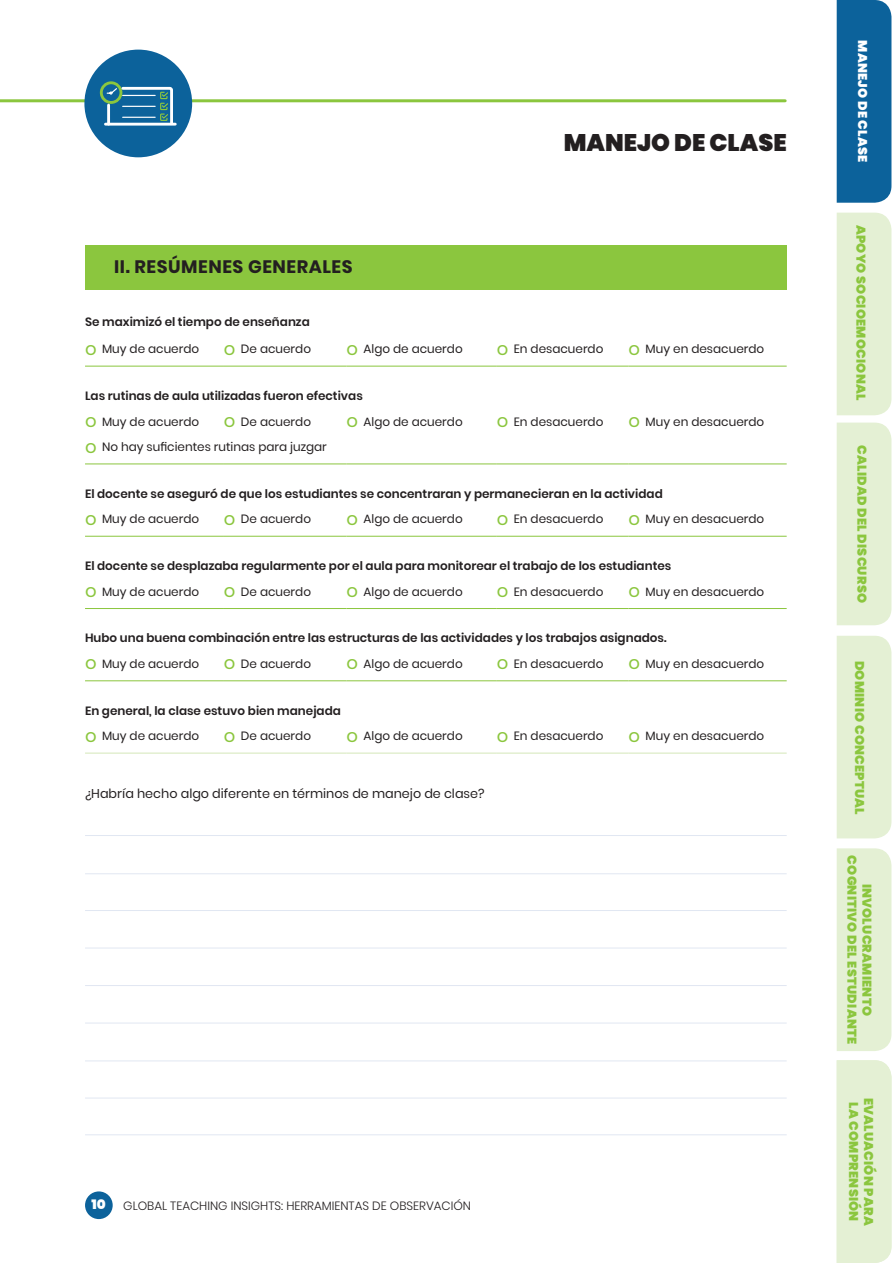
<style>
.page{position:relative;width:893px;height:1263px;background:#fff}
.page>*{position:absolute;margin:0;border:0;box-sizing:border-box;transform-origin:0 0}
.t1{font:900 24px "Poppins";color:#231f20}
.t2{font:700 18px "Poppins";letter-spacing:.03em;color:#231f20}
.t3{font:900 13.5px "Poppins";color:#fff}
.t4{font:900 12.75px/15px "Poppins";letter-spacing:.02em;color:#8bc63e;text-align:center}
.t5{font:12.75px "Poppins";color:#231f20}
.t6{font:900 12.75px "Poppins";letter-spacing:.02em;color:#fff}
.t7{font:600 12px/25.5px "Poppins";color:#231f20}
.t8{font:12px "Poppins";color:#231f20}
.t9{font:300 12px "Poppins";color:#231f20}
.s1{font-size:18px;color:#8bc63e}
.s2{font-weight:400;font-size:18px;color:#8bc63e}
.s3{font-weight:400}
</style>
<div class="page">
<hr style="left:0;top:99px;width:785px;height:3px;background:#8bc63e">
<div style="left:85px;top:1191px;width:28px;height:28px;background:#0c629b;border-radius:50%"></div>
<div style="left:85px;top:245px;width:702px;height:45px;background:#8bc63e"></div>
<hr style="left:85px;top:680px;width:139px;height:1px;background:#8bc63e">
<hr style="left:224px;top:680px;width:123px;height:1px;background:#8bc63e">
<hr style="left:347px;top:680px;width:150px;height:1px;background:#8bc63e">
<hr style="left:497px;top:680px;width:132px;height:1px;background:#8bc63e">
<hr style="left:629px;top:680px;width:158px;height:1px;background:#8bc63e">
<hr style="left:85px;top:753px;width:139px;height:1px;background:#d4e7b8">
<hr style="left:224px;top:753px;width:123px;height:1px;background:#d4e7b8">
<hr style="left:347px;top:753px;width:150px;height:1px;background:#d4e7b8">
<hr style="left:497px;top:753px;width:132px;height:1px;background:#d4e7b8">
<hr style="left:629px;top:753px;width:158px;height:1px;background:#d4e7b8">
<hr style="left:85px;top:608px;width:139px;height:1px;background:#8bc63e">
<hr style="left:224px;top:608px;width:123px;height:1px;background:#8bc63e">
<hr style="left:347px;top:608px;width:150px;height:1px;background:#8bc63e">
<hr style="left:497px;top:608px;width:132px;height:1px;background:#8bc63e">
<hr style="left:629px;top:608px;width:158px;height:1px;background:#8bc63e">
<hr style="left:85px;top:366px;width:139px;height:1px;background:#8bc63e">
<hr style="left:224px;top:366px;width:123px;height:1px;background:#8bc63e">
<hr style="left:347px;top:366px;width:150px;height:1px;background:#8bc63e">
<hr style="left:497px;top:366px;width:132px;height:1px;background:#8bc63e">
<hr style="left:629px;top:366px;width:158px;height:1px;background:#8bc63e">
<hr style="left:85px;top:464px;width:139px;height:1px;background:#8bc63e">
<hr style="left:224px;top:464px;width:123px;height:1px;background:#8bc63e">
<hr style="left:347px;top:464px;width:150px;height:1px;background:#8bc63e">
<hr style="left:497px;top:464px;width:132px;height:1px;background:#8bc63e">
<hr style="left:629px;top:464px;width:158px;height:1px;background:#8bc63e">
<hr style="left:85px;top:536px;width:139px;height:1px;background:#8bc63e">
<hr style="left:224px;top:536px;width:123px;height:1px;background:#8bc63e">
<hr style="left:347px;top:536px;width:150px;height:1px;background:#8bc63e">
<hr style="left:497px;top:536px;width:132px;height:1px;background:#8bc63e">
<hr style="left:629px;top:536px;width:158px;height:1px;background:#8bc63e">
<hr style="left:85px;top:835px;width:702px;height:1px;background:#e1e7f2">
<hr style="left:85px;top:873px;width:702px;height:1px;background:#e1e7f2">
<hr style="left:85px;top:910px;width:702px;height:1px;background:#e1e7f2">
<hr style="left:85px;top:948px;width:702px;height:1px;background:#e1e7f2">
<hr style="left:85px;top:985px;width:702px;height:1px;background:#e1e7f2">
<hr style="left:85px;top:1023px;width:702px;height:1px;background:#e1e7f2">
<hr style="left:85px;top:1060px;width:702px;height:1px;background:#e1e7f2">
<hr style="left:85px;top:1098px;width:702px;height:1px;background:#e1e7f2">
<hr style="left:85px;top:1134px;width:702px;height:1px;background:#e1e7f2">
<div style="left:84px;top:50px;width:108px;height:107px;background:#0c629b;border-radius:50%"></div>
<hr style="left:105px;top:123px;width:70px;height:3px;background:#fff">
<div style="left:100px;top:81px;width:22px;height:23px;border:3px solid #8bc63e;border-radius:50%"></div>
<svg style="left:106px;top:85px;width:68px;height:41px"></svg>
<div style="left:837px;top:636px;width:54px;height:202px;background:#e4f0d4"></div>
<div style="left:837px;top:848px;width:54px;height:203px;background:#e4f0d4"></div>
<div style="left:837px;top:213px;width:54px;height:202px;background:#e4f0d4"></div>
<div style="left:837px;top:1060px;width:54px;height:203px;background:#e4f0d4"></div>
<div style="left:837px;top:0;width:54px;height:203px;background:#0c629b"></div>
<div style="left:837px;top:423px;width:54px;height:202px;background:#e4f0d4"></div>
<h2 class="t2" style="left:114px;top:256px;width:240px">II. RESÚMENES GENERALES</h2>
<h1 class="t1" style="left:564px;top:129px;width:224px">MANEJO DE CLASE</h1>
<p class="t7" style="left:85px;top:309px;width:226px">Se maximizó el tiempo de enseñanza</p>
<p class="t8" style="left:85px;top:342px;width:116px"><span class="s1">o</span> Muy de acuerdo</p>
<p class="t8" style="left:224px;top:342px;width:89px"><span class="s1">o</span> De acuerdo</p>
<p class="t8" style="left:347px;top:342px;width:118px"><span class="s1">o</span> Algo de acuerdo</p>
<p class="t8" style="left:497px;top:342px;width:108px"><span class="s1">o</span> En desacuerdo</p>
<p class="t8" style="left:629px;top:342px;width:137px"><span class="s1">o</span> Muy en desacuerdo</p>
<p class="t7" style="left:85px;top:383px;width:279px">Las rutinas de aula utilizadas fueron efectivas <span class="s2">o</span> <span class="s3">Muy de acuerdo</span></p>
<p class="t8" style="left:224px;top:414px;width:89px"><span class="s1">o</span> De acuerdo</p>
<p class="t8" style="left:347px;top:414px;width:118px"><span class="s1">o</span> Algo de acuerdo</p>
<p class="t8" style="left:497px;top:414px;width:108px"><span class="s1">o</span> En desacuerdo</p>
<p class="t8" style="left:629px;top:414px;width:137px"><span class="s1">o</span> Muy en desacuerdo</p>
<p class="t8" style="left:85px;top:440px;width:243px"><span class="s1">o</span> No hay suficientes rutinas para juzgar</p>
<p class="t7" style="left:85px;top:481px;width:579px">El docente se aseguró de que los estudiantes se concentraran y permanecieran en la actividad <span class="s2">o</span> <span class="s3">Muy de acuerdo</span></p>
<p class="t8" style="left:224px;top:512px;width:89px"><span class="s1">o</span> De acuerdo</p>
<p class="t8" style="left:347px;top:512px;width:118px"><span class="s1">o</span> Algo de acuerdo</p>
<p class="t8" style="left:497px;top:512px;width:108px"><span class="s1">o</span> En desacuerdo</p>
<p class="t8" style="left:629px;top:512px;width:137px"><span class="s1">o</span> Muy en desacuerdo</p>
<p class="t7" style="left:85px;top:553px;width:588px">El docente se desplazaba regularmente por el aula para monitorear el trabajo de los estudiantes <span class="s2">o</span> <span class="s3">Muy de acuerdo</span></p>
<p class="t8" style="left:224px;top:584px;width:89px"><span class="s1">o</span> De acuerdo</p>
<p class="t8" style="left:347px;top:584px;width:118px"><span class="s1">o</span> Algo de acuerdo</p>
<p class="t8" style="left:497px;top:584px;width:108px"><span class="s1">o</span> En desacuerdo</p>
<p class="t8" style="left:629px;top:584px;width:137px"><span class="s1">o</span> Muy en desacuerdo</p>
<p class="t7" style="left:85px;top:625px;width:583px">Hubo una buena combinación entre las estructuras de las actividades y los trabajos asignados. <span class="s2">o</span> <span class="s3">Muy de acuerdo</span></p>
<p class="t8" style="left:224px;top:657px;width:89px"><span class="s1">o</span> De acuerdo</p>
<p class="t8" style="left:347px;top:657px;width:118px"><span class="s1">o</span> Algo de acuerdo</p>
<p class="t8" style="left:497px;top:657px;width:108px"><span class="s1">o</span> En desacuerdo</p>
<p class="t8" style="left:629px;top:657px;width:137px"><span class="s1">o</span> Muy en desacuerdo</p>
<p class="t7" style="left:85px;top:698px;width:257px">En general, la clase estuvo bien manejada <span class="s2">o</span> <span class="s3">Muy de acuerdo</span></p>
<p class="t8" style="left:224px;top:729px;width:89px"><span class="s1">o</span> De acuerdo</p>
<p class="t8" style="left:347px;top:729px;width:118px"><span class="s1">o</span> Algo de acuerdo</p>
<p class="t8" style="left:497px;top:729px;width:108px"><span class="s1">o</span> En desacuerdo</p>
<p class="t8" style="left:629px;top:729px;width:137px"><span class="s1">o</span> Muy en desacuerdo</p>
<p class="t5" style="left:85px;top:786px;width:401px">¿Habría hecho algo diferente en términos de manejo de clase?</p>
<p class="t3" style="left:91px;top:1197px;width:16px">10</p>
<p class="t9" style="left:123px;top:1199px;width:349px">GLOBAL TEACHING INSIGHTS: HERRAMIENTAS DE OBSERVACIÓN</p>
<p class="t6" style="left:870px;top:40px;width:124px;rotate:90deg">MANEJO DE CLASE</p>
<p class="t4" style="left:868px;top:225px;width:177px;rotate:90deg">APOYO SOCIOEMOCIONAL</p>
<p class="t4" style="left:869px;top:445px;width:159px;rotate:90deg">CALIDAD DEL DISCURSO</p>
<p class="t4" style="left:867px;top:661px;width:156px;rotate:90deg">DOMINIO CONCEPTUAL</p>
<p class="t4" style="left:874px;top:855px;width:190px;rotate:90deg">INVOLUCRAMIENTO<br>COGNITIVO DEL ESTUDIANTE</p>
<p class="t4" style="left:876px;top:1097px;width:130px;rotate:90deg">EVALUACIÓN PARA<br>LA COMPRENSIÓN</p>
<p class="t4" style="left:878px;top:1097px;width:130px;rotate:90deg">EVALUACIÓN PARA<br>LA COMPRENSIÓN</p>
</div>
